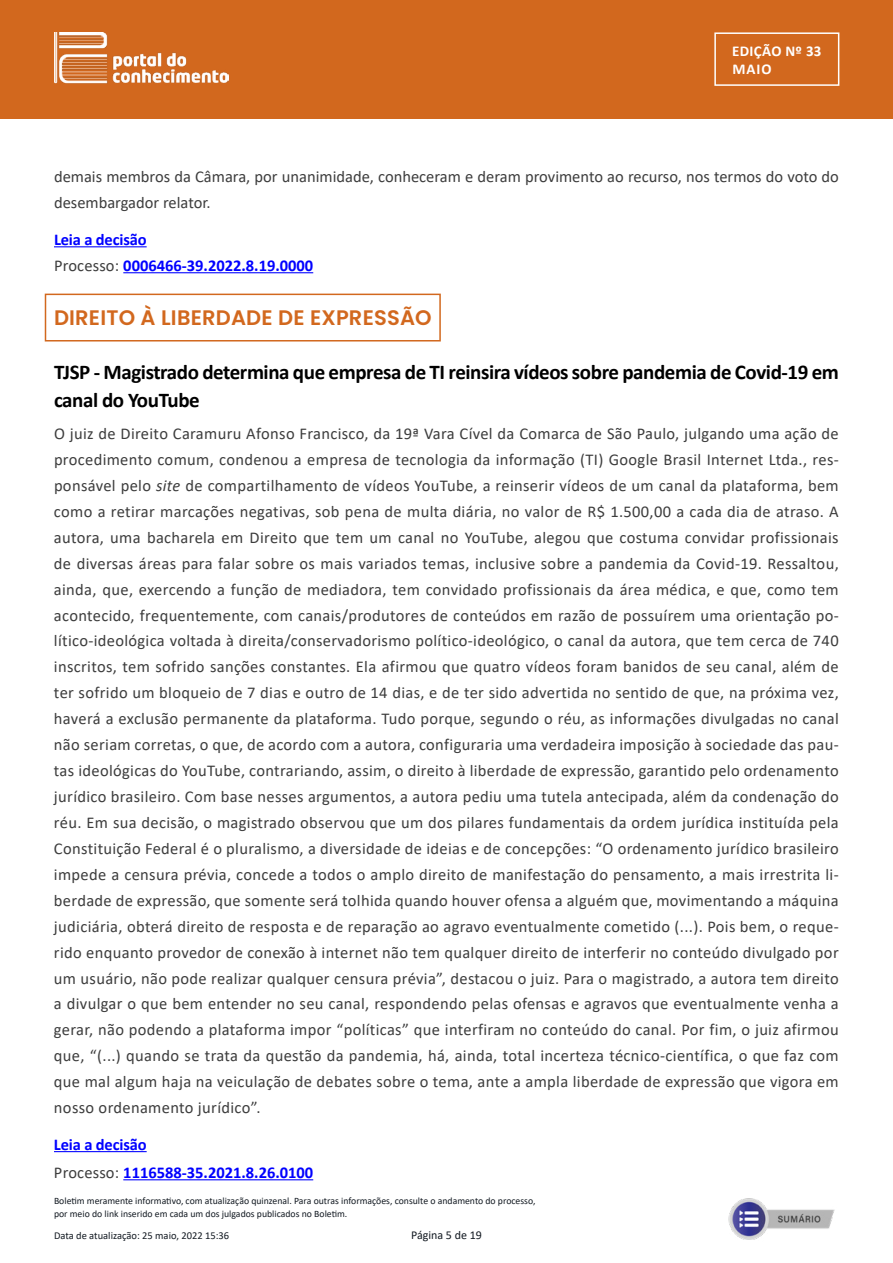
<style>
.page{position:relative;width:893px;height:1263px;background:#fff}
.page>*{position:absolute;margin:0;border:0;box-sizing:border-box;transform-origin:0 0}
.t1{font:700 21px/28.2px "Calibri";letter-spacing:-.02em;color:#000}
.t2{font:600 21px "Poppins";letter-spacing:.01em;color:#d2681e}
.t3{font:16.5px/26px "Calibri";color:#3d3d3d}
.t4{font:700 16.5px/26px "Calibri";color:#00f}
.t5{font:700 15px/18px "Calibri";letter-spacing:.02em;color:#fff}
.t6{font:12px "Calibri";color:#131a22}
.t7{font:10.5px "Calibri";color:#131a22}
.t8{font:9.75px/12.3px "Calibri";color:#131a22}
.s1{font-weight:400;color:#3d3d3d}
.s2{font-style:italic}
</style>
<div class="page">
<div style="left:0;top:0;width:893px;height:118px;background:#d2681e"></div>
<img style="left:55px;top:33px;width:173px;height:51px">
<div style="left:714px;top:32px;width:125px;height:54px;border:2px solid #fff"></div>
<hr style="left:0;top:0;width:1px;height:132px;background:#d2681e">
<hr style="left:54px;top:246px;width:93px;height:1px;background:#00f">
<hr style="left:123px;top:272px;width:190px;height:1px;background:#00f">
<div style="left:45px;top:294px;width:396px;height:47px;border:2px solid #d2681e"></div>
<hr style="left:54px;top:1151px;width:93px;height:1px;background:#00f">
<hr style="left:123px;top:1179px;width:190px;height:1px;background:#00f">
<img style="left:728px;top:1198px;width:107px;height:42px">
<p class="t5" style="left:732px;top:42px;width:91px">EDIÇÃO Nº 33<br>MAIO</p>
<p class="t3" style="left:54px;top:164px;width:786px">demais membros da Câmara, por unanimidade, conheceram e deram provimento ao recurso, nos termos do voto do desembargador relator.</p>
<p class="t4" style="left:54px;top:226px;width:261px">Leia a decisão<br><span class="s1">Processo:</span> 0006466-39.2022.8.19.0000</p>
<p class="t2" style="left:54px;top:305px;width:379px">DIREITO À LIBERDADE DE EXPRESSÃO</p>
<p class="t1" style="left:54px;top:357px;width:786px">TJSP - Magistrado determina que empresa de TI reinsira vídeos sobre pandemia de Covid-19 em canal do YouTube</p>
<p class="t3" style="left:54px;top:420px;width:786px;text-align:justify">O juiz de Direito Caramuru Afonso Francisco, da 19ª Vara Cível da Comarca de São Paulo, julgando uma ação de procedimento comum, condenou a empresa de tecnologia da informação (TI) Google Brasil Internet Ltda., res&shy;ponsável pelo <span class="s2">site</span> de compartilhamento de vídeos YouTube, a reinserir vídeos de um canal da plataforma, bem como a retirar marcações negativas, sob pena de multa diária, no valor de R$ 1.500,00 a cada dia de atraso. A autora, uma bacharela em Direito que tem um canal no YouTube, alegou que costuma convidar profissionais de diversas áreas para falar sobre os mais variados temas, inclusive sobre a pandemia da Covid-19. Ressaltou, ainda, que, exercendo a função de mediadora, tem convidado profissionais da área médica, e que, como tem acontecido, frequentemente, com canais/produtores de conteúdos em razão de possuírem uma orientação po&shy;lítico-ideológica voltada à direita/conservadorismo político-ideológico, o canal da autora, que tem cerca de 740 inscritos, tem sofrido sanções constantes. Ela afirmou que quatro vídeos foram banidos de seu canal, além de ter sofrido um bloqueio de 7 dias e outro de 14 dias, e de ter sido advertida no sentido de que, na próxima vez, haverá a exclusão permanente da plataforma. Tudo porque, segundo o réu, as informações divulgadas no canal não seriam corretas, o que, de acordo com a autora, configuraria uma verdadeira imposição à sociedade das pau&shy;tas ideológicas do YouTube, contrariando, assim, o direito à liberdade de expressão, garantido pelo ordenamento jurídico brasileiro. Com base nesses argumentos, a autora pediu uma tutela antecipada, além da condenação do réu. Em sua decisão, o magistrado observou que um dos pilares fundamentais da ordem jurídica instituída pela Constituição Federal é o pluralismo, a diversidade de ideias e de concepções: “O ordenamento jurídico brasileiro impede a censura prévia, concede a todos o amplo direito de manifestação do pensamento, a mais irrestrita li&shy;berdade de expressão, que somente será tolhida quando houver ofensa a alguém que, movimentando a máquina judiciária, obterá direito de resposta e de reparação ao agravo eventualmente cometido (...). Pois bem, o reque&shy;rido enquanto provedor de conexão à internet não tem qualquer direito de interferir no conteúdo divulgado por um usuário, não pode realizar qualquer censura prévia”, destacou o juiz. Para o magistrado, a autora tem direito a divulgar o que bem entender no seu canal, respondendo pelas ofensas e agravos que eventualmente venha a gerar, não podendo a plataforma impor “políticas” que interfiram no conteúdo do canal. Por fim, o juiz afirmou que, “(...) quando se trata da questão da pandemia, há, ainda, total incerteza técnico-científica, o que faz com que mal algum haja na veiculação de debates sobre o tema, ante a ampla liberdade de expressão que vigora em nosso ordenamento jurídico”.</p>
<p class="t4" style="left:54px;top:1130px;width:261px;line-height:28.2px">Leia a decisão<br><span class="s1">Processo:</span> 1116588-35.2021.8.26.0100</p>
<p class="t8" style="left:54px;top:1195px;width:483px">Boletim meramente informativo, com atualização quinzenal. Para outras informações, consulte o andamento do processo, por meio do link inserido em cada um dos julgados publicados no Boletim.</p>
<p class="t7" style="left:54px;top:1229px;width:177px">Data de atualização: 25 maio, 2022 15:36</p>
<p class="t6" style="left:411px;top:1227px;width:72px">Página 5 de 19</p>
</div>
